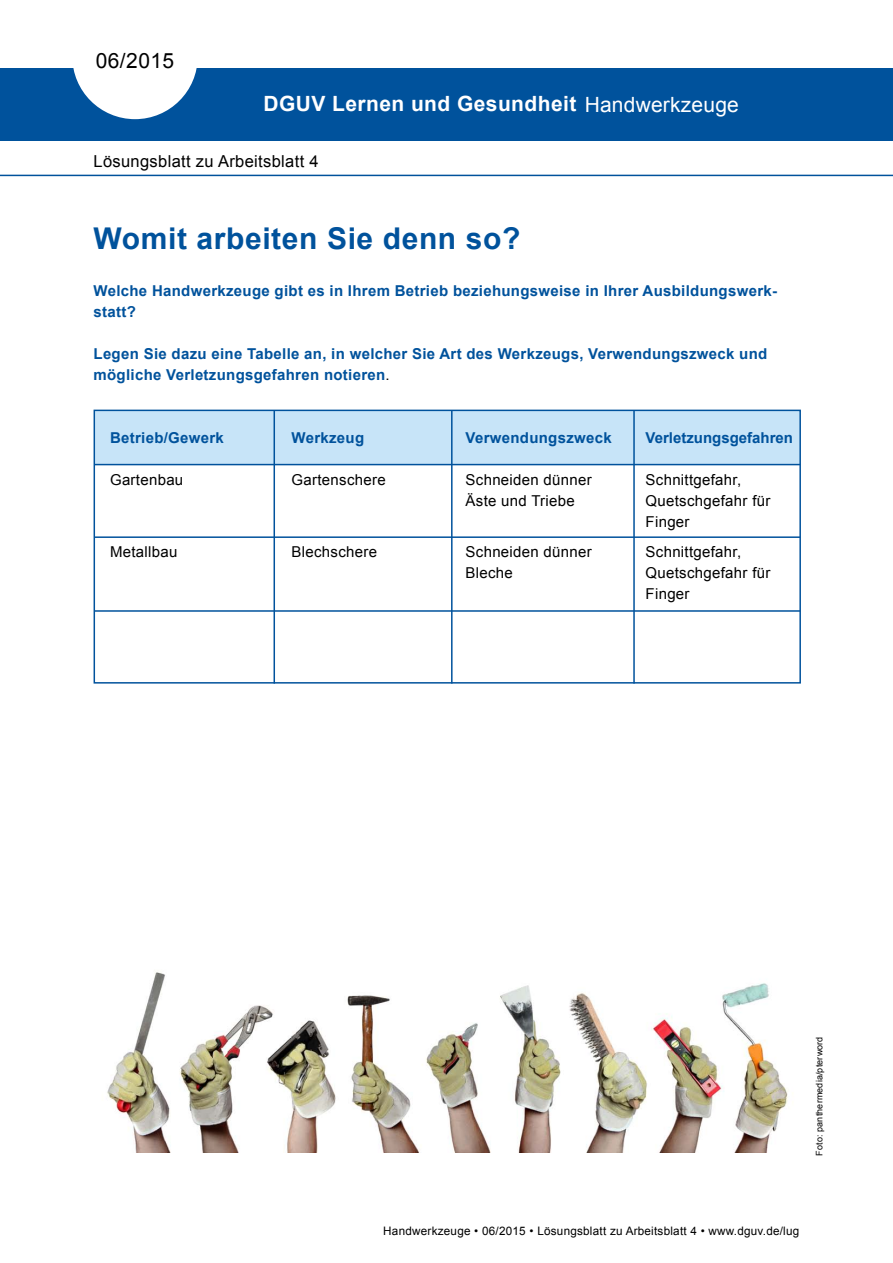
<style>
.page{position:relative;width:893px;height:1263px;background:#fff}
.page>*{position:absolute;margin:0;border:0;box-sizing:border-box;transform-origin:0 0}
.t1{font:700 30px "Arial";letter-spacing:.02em;color:#00529c}
.t2{font:700 21px "Arial";letter-spacing:.02em;color:#fff}
.t3{font:21px "Arial";letter-spacing:.02em;color:#000}
.t4{font:16.5px "Arial";letter-spacing:.02em;color:#000}
.t5{font:700 15px/21px "Arial";letter-spacing:.02em;color:#00529c}
.t6{font:15px/21px "Arial";letter-spacing:.02em;color:#000}
.t7{font:700 15px "Arial";color:#00529c}
.t8{font:11.7px "Arial";letter-spacing:.02em;color:#000}
.t9{font:9px "Arial";letter-spacing:.015em;color:#000}
.s1{font-weight:400}
.s2{font-weight:400;color:#000}
</style>
<div class="page">
<div style="left:94px;top:411px;width:705px;height:53px;background:#c7e4f8"></div>
<div style="left:0;top:68px;width:893px;height:72px;background:#00529c"></div>
<svg style="left:73px;top:68px;width:124px;height:51px"></svg>
<hr style="left:0;top:175px;width:893px;height:1px;background:#00529c">
<img style="left:107px;top:972px;width:681px;height:180px">
<div style="left:94px;top:410px;width:707px;height:274px;border:2px solid #00529c"></div>
<hr style="left:94px;top:464px;width:706px;height:1px;background:#00529c">
<hr style="left:94px;top:536px;width:706px;height:2px;background:#00529c">
<hr style="left:94px;top:610px;width:706px;height:2px;background:#00529c">
<hr style="left:274px;top:410px;width:1px;height:274px;background:#00529c">
<hr style="left:451px;top:410px;width:2px;height:274px;background:#00529c">
<hr style="left:633px;top:410px;width:2px;height:274px;background:#00529c">
<h2 class="t3" style="left:96px;top:47px;width:80px">06/2015</h2>
<h2 class="t2" style="left:264px;top:90px;width:477px">DGUV Lernen und Gesundheit <span class="s1">Handwerkzeuge</span></h2>
<p class="t4" style="left:94px;top:151px;width:227px">Lösungsblatt zu Arbeitsblatt 4</p>
<h1 class="t1" style="left:94px;top:218px;width:428px">Womit arbeiten Sie denn so?</h1>
<p class="t5" style="left:94px;top:280px;width:685px">Welche Handwerkzeuge gibt es in Ihrem Betrieb beziehungsweise in Ihrer Ausbildungswerk&shy;statt?</p>
<p class="t5" style="left:94px;top:343px;width:675px">Legen Sie dazu eine Tabelle an, in welcher Sie Art des Werkzeugs, Verwendungszweck und mögliche Verletzungsgefahren notieren<span class="s2">.</span></p>
<p class="t5" style="left:110px;top:427px;width:115px">Betrieb/Gewerk</p>
<p class="t5" style="left:292px;top:427px;width:74px">Werkzeug</p>
<p class="t5" style="left:466px;top:427px;width:148px">Verwendungszweck</p>
<p class="t7" style="left:646px;top:428px;width:149px">Verletzungsgefahren</p>
<p class="t6" style="left:110px;top:469px;width:75px">Gartenbau</p>
<p class="t6" style="left:292px;top:469px;width:96px">Gartenschere</p>
<p class="t6" style="left:466px;top:469px;width:128px">Schneiden dünner</p>
<p class="t6" style="left:646px;top:469px;width:97px">Schnittgefahr,</p>
<p class="t6" style="left:466px;top:490px;width:111px">Äste und Triebe</p>
<p class="t6" style="left:646px;top:490px;width:126px">Quetschgefahr für<br>Finger</p>
<p class="t6" style="left:110px;top:541px;width:69px">Metallbau</p>
<p class="t6" style="left:292px;top:541px;width:87px">Blechschere</p>
<p class="t6" style="left:466px;top:541px;width:128px">Schneiden dünner</p>
<p class="t6" style="left:646px;top:541px;width:97px">Schnittgefahr,</p>
<p class="t6" style="left:466px;top:562px;width:49px">Bleche</p>
<p class="t6" style="left:646px;top:562px;width:126px">Quetschgefahr für<br>Finger</p>
<p class="t9" style="left:814px;top:1155px;width:121px;rotate:-90deg">Foto: panthermedia/pterword</p>
<p class="t8" style="left:383px;top:1223px;width:418px">Handwerkzeuge • 06/2015 • Lösungsblatt zu Arbeitsblatt 4 • www.dguv.de/lug</p>
</div>
